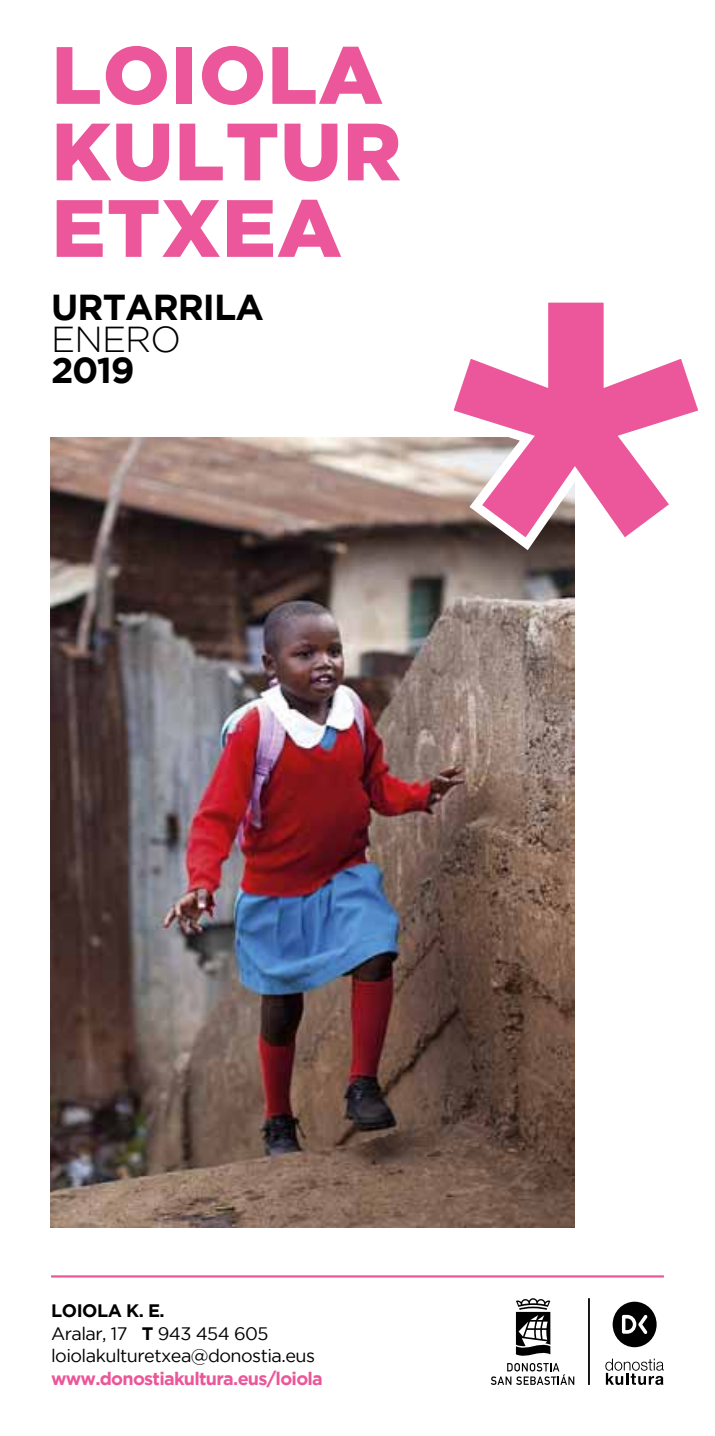
<style>
.page{position:relative;width:715px;height:1436px;background:#fff}
.page>*{position:absolute;margin:0;border:0;box-sizing:border-box;transform-origin:0 0}
.t1{font:900 81px/76.5px "Gotham";letter-spacing:.015em;color:#eb579a}
.t2{font:700 36px "Gotham";letter-spacing:-.025em;color:#000}
.t3{font:300 36px "Gotham";letter-spacing:-.025em;color:#000}
.t4{font:18px/22.5px "Gotham";letter-spacing:-.03em;color:#000}
.t5{font:700 18px "Gotham";letter-spacing:-.04em;color:#eb579a}
.t6{font:700 18px "Gotham";color:#000}
.s1{font-weight:700}
</style>
<div class="page">
<img style="left:51px;top:437px;width:523px;height:789px">
<svg style="left:436px;top:302px;width:262px;height:254px"></svg>
<hr style="left:51px;top:1274px;width:612px;height:3px;background:#eb579a">
<svg style="left:490px;top:1298px;width:84px;height:86px"></svg>
<svg style="left:605px;top:1358px;width:58px;height:26px"></svg>
<svg style="left:612px;top:1301px;width:44px;height:45px"></svg>
<hr style="left:588px;top:1297px;width:1px;height:87px;background:#000">
<h1 class="t1" style="left:52px;top:35px;width:351px">LOIOLA<br>KULTUR<br>ETXEA</h1>
<h2 class="t2" style="left:51px;top:287px;width:214px">URTARRILA</h2>
<h2 class="t3" style="left:51px;top:319px;width:131px">ENERO</h2>
<h2 class="t2" style="left:51px;top:350px;width:85px">2019</h2>
<p class="t6" style="left:51px;top:1300px;width:23px">loio</p>
<p class="t4" style="left:51px;top:1299px;width:265px;text-indent:46px"><span class="s1">la K. E.<br></span>Aralar, 17 <span class="s1">T</span> 943 454 605 loiolakulturetxea@donostia.eus</p>
<p class="t5" style="left:51px;top:1367px;width:273px">www.donostiakultura.eus/loiola</p>
</div>
